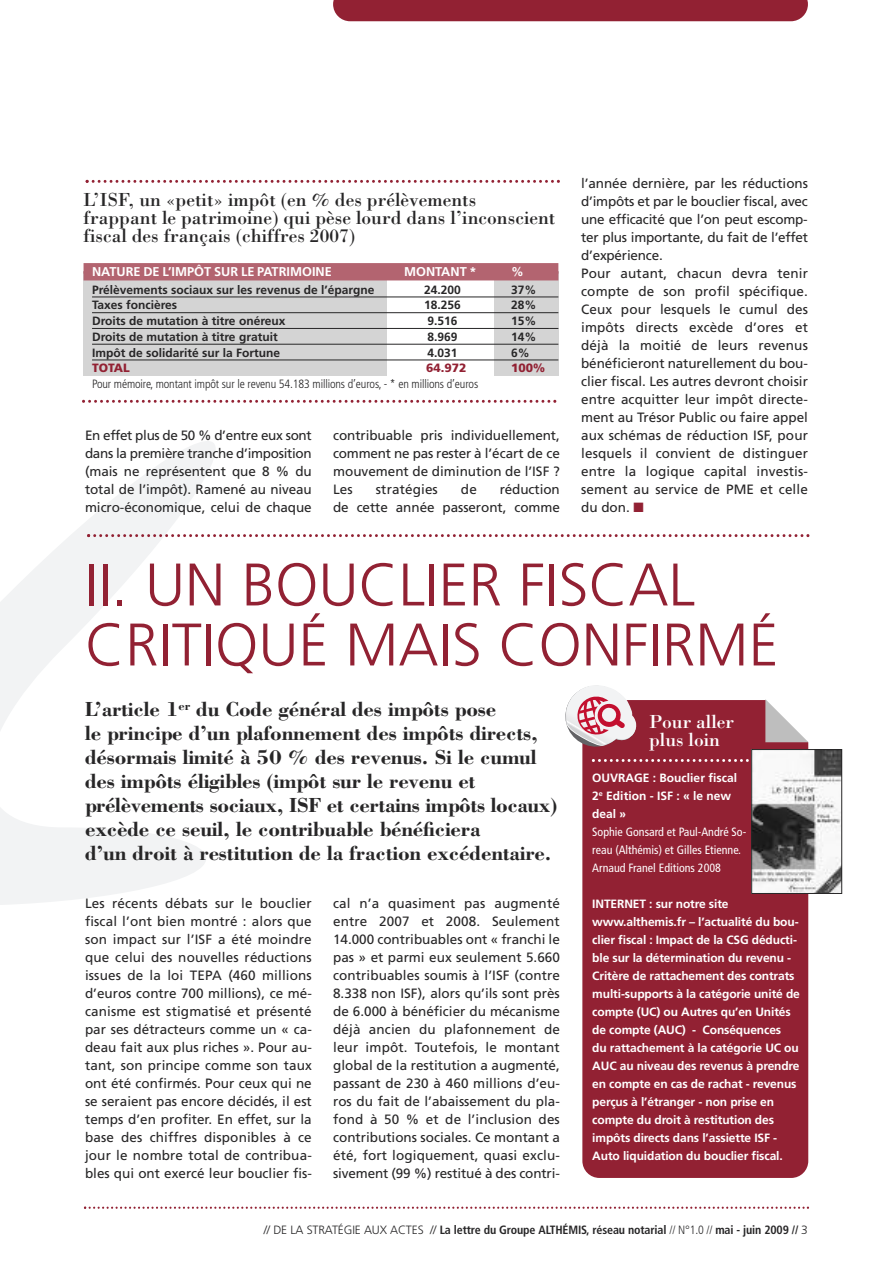
<style>
.page{position:relative;width:893px;height:1263px;background:#fff}
.page>*{position:absolute;margin:0;border:0;box-sizing:border-box;transform-origin:0 0}
.t1{font:300 60px/60px "Frutiger LT Std";color:#922133}
.t2{font:700 21px/24px "Bodoni Std";letter-spacing:-.01em;color:#272627}
.t3{font:19.5px/18px "Bodoni Std";color:#272627}
.t4{font:19.5px/18px "Bodoni Std";color:#fff}
.t5{font:13.5px/18px "Frutiger LT Std";color:#272627;text-align:justify}
.t6{font:700 12.75px "Frutiger LT Std";color:#fff}
.t7{font:700 12px/18px "Frutiger LT Std";letter-spacing:-.01em;color:#fff}
.t8{font:700 12px "Frutiger LT Std";color:#272627}
.t9{font:700 condensed 12px "Frutiger LT Std";letter-spacing:-.01em;color:#272627}
.t10{font:condensed 12px/18px "Frutiger LT Std";color:#fff}
.t11{font:300 condensed 12px "Frutiger LT Std";letter-spacing:-.01em;color:#272627}
.t12{font:900 12px "Frutiger LT Std";color:#922133}
.s1{color:#922133}
.s2{font-weight:300;font-stretch:normal}
.s3{font-weight:300}
</style>
<div class="page">
<svg style="left:0;top:179px;width:227px;height:726px"></svg>
<svg style="left:84px;top:1206px;width:725px;height:3px"></svg>
<div style="left:333px;top:0;width:475px;height:21px;background:#922133"></div>
<svg style="left:86px;top:180px;width:474px;height:3px"></svg>
<div style="left:84px;top:272px;width:303px;height:104px;background:#d4d4d4"></div>
<div style="left:494px;top:272px;width:64px;height:104px;background:#d4d4d4"></div>
<div style="left:84px;top:263px;width:474px;height:11px;background:#b36470"></div>
<div style="left:84px;top:271px;width:474px;height:9px;background:#b36470"></div>
<hr style="left:92px;top:297px;width:466px;height:1px;background:#272627">
<hr style="left:92px;top:312px;width:466px;height:1px;background:#272627">
<hr style="left:92px;top:328px;width:466px;height:1px;background:#272627">
<hr style="left:92px;top:344px;width:466px;height:1px;background:#272627">
<hr style="left:92px;top:360px;width:466px;height:1px;background:#272627">
<svg style="left:82px;top:400px;width:474px;height:3px"></svg>
<svg style="left:87px;top:534px;width:722px;height:3px"></svg>
<div style="left:582px;top:700px;width:226px;height:478px;background:#922133;border-radius:17px"></div>
<svg style="left:592px;top:759px;width:157px;height:3px"></svg>
<svg style="left:765px;top:699px;width:44px;height:44px"></svg>
<img style="left:753px;top:751px;width:87px;height:141px">
<div style="left:751px;top:749px;width:91px;height:145px;border:1px solid #272627"></div>
<svg style="left:565px;top:685px;width:72px;height:65px"></svg>
<h3 class="t3" style="left:84px;top:190px;width:473px">L’ISF, un «petit» impôt (en % des prélèvements<br>frappant le patrimoine) qui pèse lourd dans l’inconscient fiscal des français (chiffres 2007)</h3>
<p class="t6" style="left:92px;top:266px;width:241px">NATURE DE L’IMPôT SUR LE PATRIMOINE</p>
<p class="t6" style="left:404px;top:266px;width:74px">MONTANT *</p>
<p class="t6" style="left:511px;top:266px;width:14px">%</p>
<p class="t8" style="left:92px;top:285px;width:284px">Prélèvements sociaux sur les revenus de l’épargne</p>
<p class="t8" style="left:424px;top:285px;width:38px">24.200</p>
<p class="t8" style="left:511px;top:285px;width:27px">37%</p>
<p class="t8" style="left:92px;top:300px;width:87px">Taxes foncières</p>
<p class="t8" style="left:424px;top:300px;width:38px">18.256</p>
<p class="t8" style="left:511px;top:300px;width:27px">28%</p>
<p class="t8" style="left:92px;top:316px;width:195px">Droits de mutation à titre onéreux</p>
<p class="t8" style="left:427px;top:316px;width:32px">9.516</p>
<p class="t8" style="left:511px;top:316px;width:27px">15%</p>
<p class="t8" style="left:92px;top:332px;width:187px">Droits de mutation à titre gratuit</p>
<p class="t8" style="left:427px;top:332px;width:32px">8.969</p>
<p class="t8" style="left:511px;top:332px;width:27px">14%</p>
<p class="t8" style="left:92px;top:348px;width:190px">Impôt de solidarité sur la Fortune</p>
<p class="t8" style="left:427px;top:348px;width:32px">4.031</p>
<p class="t8" style="left:511px;top:348px;width:20px">6%</p>
<p class="t12" style="left:92px;top:363px;width:39px">TOTAL</p>
<p class="t12" style="left:426px;top:363px;width:42px">64.972</p>
<p class="t12" style="left:511px;top:363px;width:36px">100%</p>
<p class="t11" style="left:92px;top:379px;width:388px">Pour mémoire, montant impôt sur le revenu 54.183 millions d’euros, - * en millions d’euros</p>
<p class="t5" style="left:85px;top:427px;width:228px">En effet plus de 50 % d’entre eux sont dans la première tranche d’imposition (mais ne représentent que 8 % du total de l’impôt). Ramené au niveau micro-économique, celui de chaque</p>
<p class="t5" style="left:333px;top:427px;width:228px">contribuable pris individuellement, comment ne pas rester à l’écart de ce mouvement de diminution de l’ISF ?<br>Les</p>
<p class="t5" style="left:333px;top:481px;width:228px;text-align:right">réduction<br>de cette année passeront, comme</p>
<p class="t5" style="left:376px;top:481px;width:63px">stratégies</p>
<p class="t5" style="left:461px;top:481px;width:17px">de</p>
<p class="t5" style="left:581px;top:175px;width:228px;text-align:left">l’année dernière, par les réductions d’impôts et par le bouclier fiscal, avec une efficacité que l’on peut escomp&shy;ter plus importante, du fait de l’effet d’expérience.<br>Pour autant, chacun devra tenir compte de son profil spécifique.<br>Ceux pour lesquels le cumul des impôts directs excède d’ores et déjà la moitié de leurs revenus bénéficieront naturellement du bou&shy;clier fiscal. Les autres devront choisir entre acquitter leur impôt directe&shy;ment au Trésor Public ou faire appel aux schémas de réduction ISF, pour lesquels il convient de distinguer entre la logique capital investis&shy;sement au service de PME et celle du don. <span class="s1">■</span></p>
<h1 class="t1" style="left:85px;top:559px;width:695px">II. UN BOUCLIER FISCAL<br>CRITIQUÉ MAIS CONFIRMÉ</h1>
<p class="t2" style="left:85px;top:697px;width:474px">L’article 1<sup>er</sup> du Code général des impôts pose<br>le principe d’un plafonnement des impôts directs, désormais limité à 50 % des revenus. Si le cumul des impôts éligibles (impôt sur le revenu et prélèvements sociaux, ISF et certains impôts locaux) excède ce seuil, le contribuable bénéficiera<br>d’un droit à restitution de la fraction excédentaire.</p>
<p class="t5" style="left:85px;top:895px;width:228px">Les récents débats sur le bouclier fiscal l’ont bien montré : alors que son impact sur l’ISF a été moindre que celui des nouvelles réductions issues de la loi TEPA (460 millions d’euros contre 700 millions), ce mé&shy;canisme est stigmatisé et présenté par ses détracteurs comme un « ca&shy;deau fait aux plus riches ». Pour au&shy;tant, son principe comme son taux ont été confirmés. Pour ceux qui ne se seraient pas encore décidés, il est temps d’en profiter. En effet, sur la base des chiffres disponibles à ce jour le nombre total de contribua&shy;bles qui ont exercé leur bouclier fis-</p>
<p class="t5" style="left:333px;top:895px;width:228px">cal n’a quasiment pas augmenté entre 2007 et 2008. Seulement 14.000 contribuables ont « franchi le pas » et parmi eux seulement 5.660 contribuables soumis à l’ISF (contre 8.338 non ISF), alors qu’ils sont près de 6.000 à bénéficier du mécanisme déjà ancien du plafonnement de leur impôt. Toutefois, le montant global de la restitution a augmenté, passant de 230 à 460 millions d’eu&shy;ros du fait de l’abaissement du pla&shy;fond à 50 % et de l’inclusion des contributions sociales. Ce montant a été, fort logiquement, quasi exclu&shy;sivement (99 %) restitué à des contri-</p>
<h3 class="t4" style="left:649px;top:712px;width:87px">Pour aller plus loin</h3>
<p class="t7" style="left:592px;top:770px;width:146px">OUVRAGE : Bouclier fiscal<br>2<sup>e</sup> Edition - ISF : « le new deal »</p>
<p class="t10" style="left:592px;top:824px;width:155px">Sophie Gonsard et Paul-André So&shy;reau (Althémis) et Gilles Etienne.<br>Arnaud Franel Editions 2008</p>
<p class="t7" style="left:592px;top:896px;width:209px">INTERNET : sur notre site www.althemis.fr – l’actualité du bou&shy;clier fiscal : Impact de la CSG déducti&shy;ble sur la détermination du revenu - Critère de rattachement des contrats multi-supports à la catégorie unité de compte (UC) ou Autres qu’en Unités de compte (AUC) - Conséquences<br>du rattachement à la catégorie UC ou AUC au niveau des revenus à prendre en compte en cas de rachat - revenus perçus à l’étranger - non prise en compte du droit à restitution des impôts directs dans l’assiette ISF - Auto liquidation du bouclier fiscal.</p>
<p class="t9" style="left:264px;top:1225px;width:546px"><span class="s2">// DE LA STRATÉGIE AUX ACTES //</span> La lettre du Groupe ALTHÉMIS, réseau notarial <span class="s3">// N°1.0 //</span> mai - juin 2009 // <span class="s2">3</span></p>
</div>
